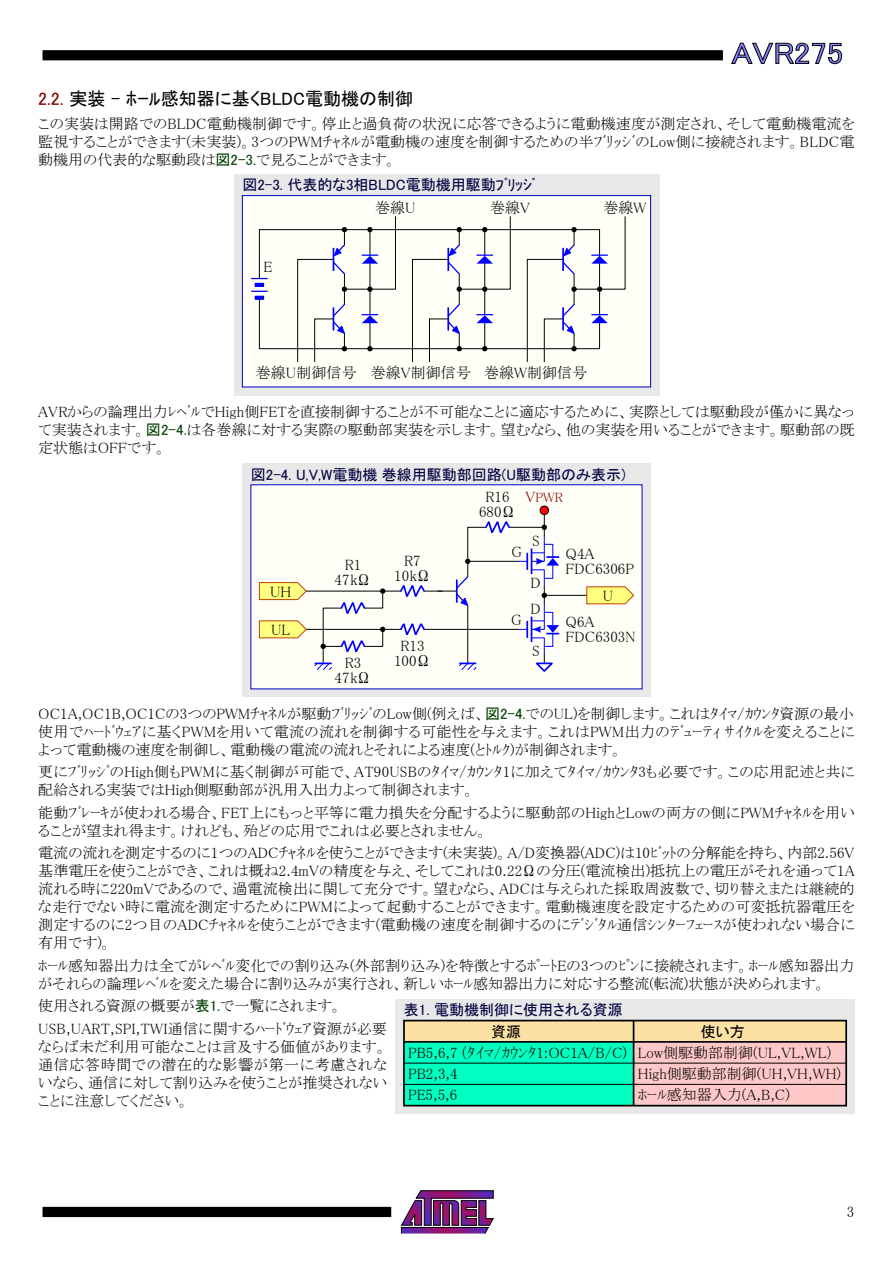
<style>
.page{position:relative;width:893px;height:1263px;background:#fff}
.page>*{position:absolute;margin:0;border:0;box-sizing:border-box;transform-origin:0 0}
.t1{font:30px "MS P Gothic";color:#8080ff;scale:1.1 1}
.t2{font:18px "MS P Gothic";color:#000}
.t3{font:15px/18px "MS P Mincho";letter-spacing:.005em;color:#000}
.t4{font:15px "MS P Gothic";color:#000040}
.t5{font:15px "MS P Gothic";color:#000}
.t6{font:13.5px "MS P Mincho";color:#800000}
.s1{color:#800000}
.s2{font-family:"MS P Gothic";color:#004000}
.s3{font-size:15px}
</style>
<div class="page">
<svg style="left:401px;top:1190px;width:93px;height:44px"></svg>
<div style="left:43px;top:1207px;width:348px;height:10px;background:#000"></div>
<div style="left:43px;top:50px;width:680px;height:10px;background:#000"></div>
<svg style="left:731px;top:43px;width:111px;height:21px"></svg>
<div style="left:234px;top:174px;width:425px;height:221px;background:#e8e8e8"></div>
<div style="left:242px;top:196px;width:409px;height:191px;background:#fffff7"></div>
<div style="left:242px;top:195px;width:409px;height:192px;border:1px solid #0000c0"></div>
<svg style="left:251px;top:216px;width:375px;height:146px"></svg>
<div style="left:242px;top:463px;width:409px;height:234px;background:#e8e8e8"></div>
<div style="left:251px;top:485px;width:391px;height:204px;background:#fffff7"></div>
<hr style="left:306px;top:591px;width:95px;height:1px;background:#000">
<hr style="left:306px;top:629px;width:95px;height:1px;background:#000">
<div style="left:540px;top:506px;width:9px;height:8px;background:#f00;border-radius:50%"></div>
<div style="left:540px;top:506px;width:9px;height:9px;border:1px solid #000;border-radius:50%"></div>
<svg style="left:259px;top:582px;width:48px;height:18px"></svg>
<svg style="left:259px;top:620px;width:48px;height:19px"></svg>
<svg style="left:399px;top:514px;width:235px;height:158px"></svg>
<svg style="left:314px;top:588px;width:71px;height:82px"></svg>
<div style="left:395px;top:999px;width:460px;height:115px;background:#e8e8e8"></div>
<div style="left:634px;top:1042px;width:212px;height:64px;background:#ffc8c8"></div>
<div style="left:404px;top:1042px;width:230px;height:64px;background:#00ffc0"></div>
<div style="left:404px;top:1020px;width:442px;height:22px;background:#fce1a4"></div>
<div style="left:403px;top:1020px;width:444px;height:86px;border:2px solid #000"></div>
<hr style="left:633px;top:1020px;width:1px;height:86px;background:#000">
<hr style="left:404px;top:1041px;width:442px;height:2px;background:#000">
<hr style="left:404px;top:1063px;width:442px;height:1px;background:#000">
<hr style="left:404px;top:1084px;width:442px;height:1px;background:#000">
<h1 class="t1" style="left:731px;top:38px;width:103px">AVR275</h1>
<p class="t2" style="left:38px;top:89px;width:376px"><span class="s1">2.2.</span> 実装 - ﾎｰﾙ感知器に基くBLDC電動機の制御</p>
<p class="t3" style="left:38px;top:114px;width:818px;text-align:justify">この実装は開路でのBLDC電動機制御です。停止と過負荷の状況に応答できるように電動機速度が測定され、そして電動機電流を監視することができます(未実装)。3つのPWMﾁｬﾈﾙが電動機の速度を制御するための半ﾌﾞﾘｯｼﾞのLow側に接続されます。BLDC電動機用の代表的な駆動段は<span class="s2">図2-3.</span>で見ることができます。</p>
<p class="t4" style="left:242px;top:177px;width:295px">図2-3. 代表的な3相BLDC電動機用駆動ﾌﾞﾘｯｼﾞ</p>
<p class="t3" style="left:263px;top:258px;width:10px">E</p>
<p class="t3" style="left:375px;top:198px;width:42px">巻線U</p>
<p class="t3" style="left:490px;top:198px;width:41px">巻線V</p>
<p class="t3" style="left:604px;top:198px;width:45px">巻線W</p>
<p class="t3" style="left:256px;top:363px;width:333px">巻線U制御信号 巻線V制御信号 巻線W制御信号</p>
<p class="t3" style="left:38px;top:402px;width:818px;text-align:justify">AVRからの論理出力ﾚﾍﾞﾙでHigh側FETを直接制御することが不可能なことに適応するために、実際としては駆動段が僅かに異なって実装されます。<span class="s2">図2-4.</span>は各巻線に対する実際の駆動部実装を示します。望むなら、他の実装を用いることができます。駆動部の既定状態はOFFです。</p>
<p class="t4" style="left:251px;top:467px;width:376px">図2-4. U,V,W電動機 巻線用駆動部回路(U駆動部のみ表示)</p>
<p class="t3" style="left:270px;top:582px;width:23px">UH</p>
<p class="t3" style="left:271px;top:620px;width:21px">UL</p>
<p class="t3" style="left:335px;top:557px;width:38px;line-height:15px;text-align:center">R1<br>47kΩ</p>
<p class="t3" style="left:335px;top:655px;width:38px;line-height:15px;text-align:center">R3<br>47kΩ</p>
<p class="t3" style="left:394px;top:553px;width:38px;line-height:15px;text-align:center">R7<br>10kΩ</p>
<p class="t3" style="left:394px;top:638px;width:38px;line-height:15px;text-align:center">R13<br>100Ω</p>
<p class="t3" style="left:479px;top:489px;width:38px;line-height:15px;text-align:center">R16<br>680Ω</p>
<p class="t6" style="left:526px;top:490px;width:39px"><span class="s3">V</span>PWR</p>
<p class="t3" style="left:511px;top:543px;width:12px">G</p>
<p class="t3" style="left:511px;top:611px;width:12px">G</p>
<p class="t3" style="left:532px;top:531px;width:9px">S</p>
<p class="t3" style="left:531px;top:574px;width:12px">D</p>
<p class="t3" style="left:531px;top:599px;width:12px">D</p>
<p class="t3" style="left:532px;top:642px;width:9px">S</p>
<p class="t3" style="left:566px;top:546px;width:70px;line-height:15px">Q4A<br>FDC6306P</p>
<p class="t3" style="left:603px;top:586px;width:12px">U</p>
<p class="t3" style="left:566px;top:614px;width:71px;line-height:15px">Q6A<br>FDC6303N</p>
<p class="t3" style="left:38px;top:704px;width:818px;text-align:justify">OC1A,OC1B,OC1Cの3つのPWMﾁｬﾈﾙが駆動ﾌﾞﾘｯｼﾞのLow側(例えば、<span class="s2">図2-4.</span>でのUL)を制御します。これはﾀｲﾏ/ｶｳﾝﾀ資源の最小使用でﾊｰﾄﾞｳｪｱに基くPWMを用いて電流の流れを制御する可能性を与えます。これはPWM出力のﾃﾞｭｰﾃｨ ｻｲｸﾙを変えることによって電動機の速度を制御し、電動機の電流の流れとそれによる速度(とﾄﾙｸ)が制御されます。</p>
<p class="t3" style="left:38px;top:763px;width:818px">更にﾌﾞﾘｯｼﾞのHigh側もPWMに基く制御が可能で、AT90USBのﾀｲﾏ/ｶｳﾝﾀ1に加えてﾀｲﾏ/ｶｳﾝﾀ3も必要です。この応用記述と共に配給される実装ではHigh側駆動部が汎用入出力よって制御されます。</p>
<p class="t3" style="left:38px;top:803px;width:818px">能動ﾌﾞﾚｰｷが使われる場合、FET上にもっと平等に電力損失を分配するように駆動部のHighとLowの両方の側にPWMﾁｬﾈﾙを用いることが望まれ得ます。けれども、殆どの応用でこれは必要とされません。</p>
<p class="t3" style="left:38px;top:844px;width:818px;text-align:justify">電流の流れを測定するのに1つのADCﾁｬﾈﾙを使うことができます(未実装)。A/D変換器(ADC)は10ﾋﾞｯﾄの分解能を持ち、内部2.56V基準電圧を使うことができ、これは概ね2.4mVの精度を与え、そしてこれは0.22Ωの分圧(電流検出)抵抗上の電圧がそれを通って1A流れる時に220mVであるので、過電流検出に関して充分です。望むなら、ADCは与えられた採取周波数で、切り替えまたは継続的な走行でない時に電流を測定するためにPWMによって起動することができます。電動機速度を設定するための可変抵抗器電圧を測定するのに2つ目のADCﾁｬﾈﾙを使うことができます(電動機の速度を制御するのにﾃﾞｼﾞﾀﾙ通信ｼﾝﾀｰﾌｪｰｽが使われない場合に有用です)。</p>
<p class="t3" style="left:38px;top:956px;width:818px">ﾎｰﾙ感知器出力は全てがﾚﾍﾞﾙ変化での割り込み(外部割り込み)を特徴とするﾎﾟｰﾄEの3つのﾋﾟﾝに接続されます。ﾎｰﾙ感知器出力がそれらの論理ﾚﾍﾞﾙを変えた場合に割り込みが実行され、新しいﾎｰﾙ感知器出力に対応する整流(転流)状態が決められます。</p>
<p class="t3" style="left:38px;top:995px;width:350px;line-height:22.5px">使用される資源の概要が<span class="s2">表1.</span>で一覧にされます。<br>USB,UART,SPI,TWI通信に関するﾊｰﾄﾞｳｪｱ資源が必要</p>
<p class="t3" style="left:38px;top:1037px;width:350px;text-align:justify">ならば未だ利用可能なことは言及する価値があります。通信応答時間での潜在的な影響が第一に考慮されないなら、通信に対して割り込みを使うことが推奨されないことに注意してください。</p>
<p class="t4" style="left:404px;top:1002px;width:220px">表1. 電動機制御に使用される資源</p>
<p class="t5" style="left:491px;top:1024px;width:31px">資源</p>
<p class="t5" style="left:701px;top:1024px;width:46px">使い方</p>
<p class="t3" style="left:408px;top:1042px;width:424px;line-height:21.3px">PB5,6,7 (ﾀｲﾏ/ｶｳﾝﾀ1:OC1A/B/C) Low側駆動部制御(UL,VL,WL)<br>PB2,3,4</p>
<p class="t3" style="left:638px;top:1065px;width:205px">High側駆動部制御(UH,VH,WH)</p>
<p class="t3" style="left:408px;top:1086px;width:51px">PE5,5,6</p>
<p class="t3" style="left:638px;top:1086px;width:154px">ﾎｰﾙ感知器入力(A,B,C)</p>
<p class="t3" style="left:847px;top:1202px;width:9px">3</p>
</div>
